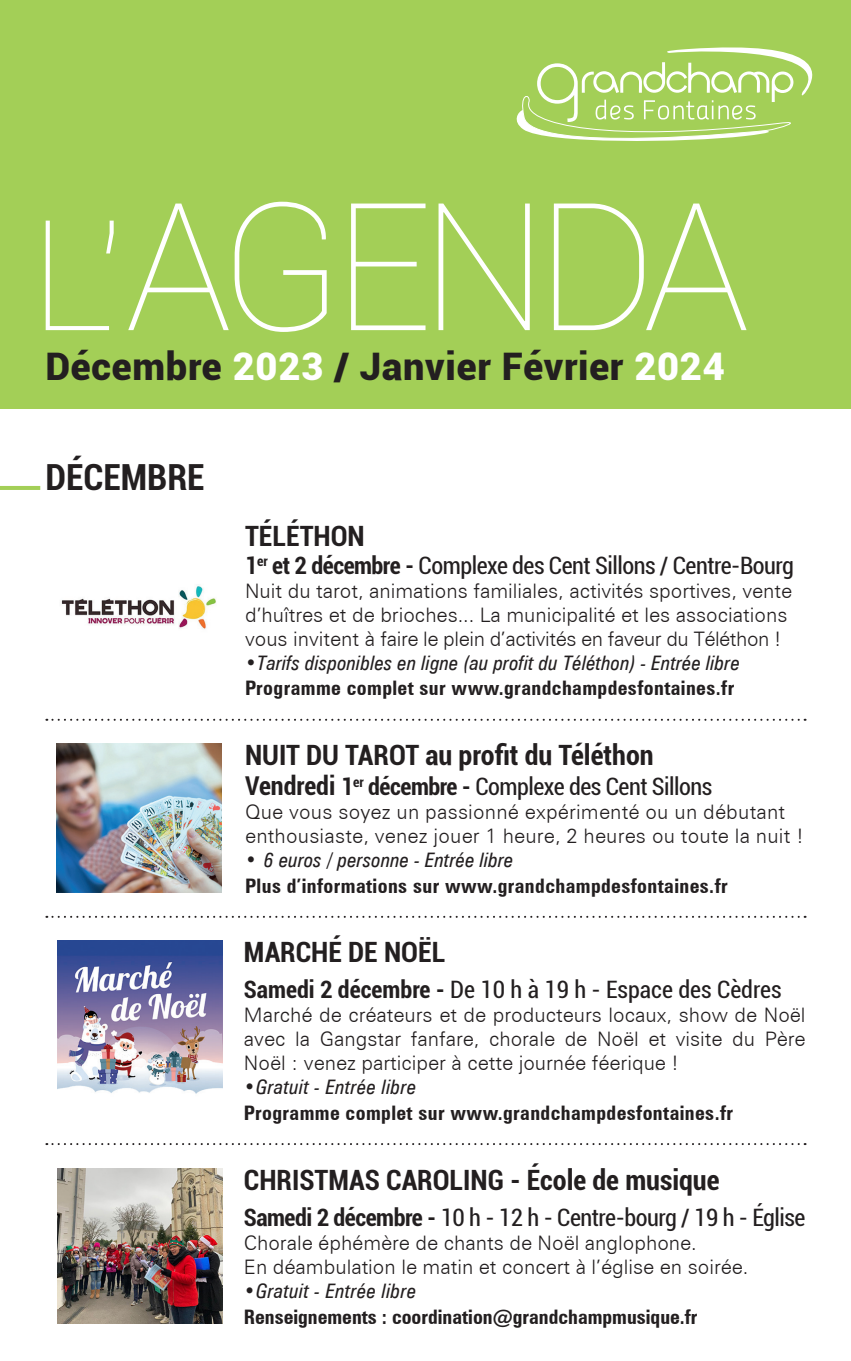
<style>
.page{position:relative;width:851px;height:1361px;background:#fff}
.page>*{position:absolute;margin:0;border:0;box-sizing:border-box;transform-origin:0 0}
.t1{font:100 178px "Roboto";letter-spacing:-.06em;color:#fff}
.t2{font:100 154px "Roboto";color:#fff}
.t3{font:900 38px "Roboto";letter-spacing:.02em;color:#231f20}
.t4{font:700 condensed 36px "Roboto";color:#231f20}
.t5{font:700 condensed 28px "Roboto";color:#231f20}
.t6{font:condensed 24px "Roboto";letter-spacing:-.02em;color:#231f20}
.t7{font:condensed 24px "Roboto";color:#231f20}
.t8{font:300 20px/24px "Zurich BT";color:#231f20}
.t9{font:700 condensed 20px "Zurich BT";letter-spacing:.02em;color:#231f20}
.t10{font:italic condensed 20px "Zurich BT";letter-spacing:.01em;color:#231f20}
.t11{font:700 condensed 20px "Zurich BT";color:#231f20}
.s1{font-size:154px}
.s2{color:#fff}
.s3{font-weight:700}
.s4{font-weight:900;font-style:normal;font-stretch:normal}
.s5{font-weight:700;font-size:26px}
</style>
<div class="page">
<div style="left:0;top:0;width:850px;height:408px;background:#a3cf57"></div>
<img style="left:61px;top:584px;width:155px;height:45px">
<img style="left:57px;top:940px;width:166px;height:154px">
<svg style="left:516px;top:47px;width:297px;height:94px"></svg>
<svg style="left:46px;top:916px;width:759px;height:2px"></svg>
<hr style="left:0;top:486px;width:40px;height:4px;background:#a3cf57">
<svg style="left:46px;top:719px;width:759px;height:2px"></svg>
<img style="left:57px;top:744px;width:164px;height:148px">
<svg style="left:46px;top:1143px;width:759px;height:2px"></svg>
<img style="left:57px;top:1168px;width:166px;height:155px">
<p class="t1" style="left:94px;top:143px;width:656px"><span class="s1">’</span>AGENDA</p>
<p class="t2" style="left:31px;top:169px;width:87px">L</p>
<p class="t3" style="left:45px;top:339px;width:680px">Décembre <span class="s2">2023</span> / Janvier Février <span class="s2">2024</span></p>
<p class="t4" style="left:45px;top:451px;width:161px">DÉCEMBRE</p>
<p class="t5" style="left:245px;top:516px;width:121px">TÉLÉTHON</p>
<p class="t6" style="left:245px;top:548px;width:550px"><span class="s3">1</span><sup>er</sup> <span class="s3">et 2 décembre -</span> Complexe des Cent Sillons / Centre-Bourg</p>
<p class="t8" style="left:245px;top:578px;width:548px">Nuit du tarot, animations familiales, activités sportives, vente d’huîtres et de brioches... La municipalité et les associations vous invitent à faire le plein d’activités en faveur du Téléthon !</p>
<p class="t10" style="left:245px;top:650px;width:496px"><span class="s4">•</span>Tarifs disponibles en ligne (au profit du Téléthon) - Entrée libre</p>
<p class="t9" style="left:245px;top:676px;width:490px">Programme complet sur www.grandchampdesfontaines.fr</p>
<p class="t5" style="left:245px;top:735px;width:410px">NUIT DU TAROT au profit du Téléthon</p>
<p class="t6" style="left:245px;top:769px;width:469px"><span class="s5">Vendredi</span> <span class="s3">1</span><sup>er</sup> <span class="s3">décembre -</span> Complexe des Cent Sillons</p>
<p class="t8" style="left:245px;top:799px;width:560px">Que vous soyez un passionné expérimenté ou un débutant enthousiaste, venez jouer 1 heure, 2 heures ou toute la nuit !</p>
<p class="t10" style="left:245px;top:847px;width:270px"><span class="s4">•</span> 6 euros / personne - Entrée libre</p>
<p class="t9" style="left:245px;top:873px;width:484px">Plus d’informations sur www.grandchampdesfontaines.fr</p>
<p class="t5" style="left:244px;top:932px;width:203px">MARCHÉ DE NOËL</p>
<p class="t7" style="left:244px;top:973px;width:539px"><span class="s3">Samedi 2 décembre -</span> De 10 h à 19 h - Espace des Cèdres</p>
<p class="t8" style="left:244px;top:1003px;width:563px;text-align:justify">Marché de créateurs et de producteurs locaux, show de Noël avec la Gangstar fanfare, chorale de Noël et visite du Père Noël : venez participer à cette journée féerique !</p>
<p class="t10" style="left:244px;top:1075px;width:174px"><span class="s4">•</span>Gratuit - Entrée libre</p>
<p class="t9" style="left:244px;top:1100px;width:490px">Programme complet sur www.grandchampdesfontaines.fr</p>
<p class="t5" style="left:244px;top:1160px;width:477px">CHRISTMAS CAROLING - École de musique</p>
<p class="t6" style="left:244px;top:1201px;width:563px"><span class="s3">Samedi 2 décembre -</span> 10 h - 12 h - Centre-bourg / 19 h - Église</p>
<p class="t8" style="left:244px;top:1230px;width:454px">Chorale éphémère de chants de Noël anglophone.</p>
<p class="t8" style="left:244px;top:1254px;width:506px">En déambulation le matin et concert à l’église en soirée.</p>
<p class="t10" style="left:244px;top:1278px;width:174px"><span class="s4">•</span>Gratuit - Entrée libre</p>
<p class="t11" style="left:244px;top:1304px;width:455px">Renseignements : coordination@grandchampmusique.fr</p>
</div>
